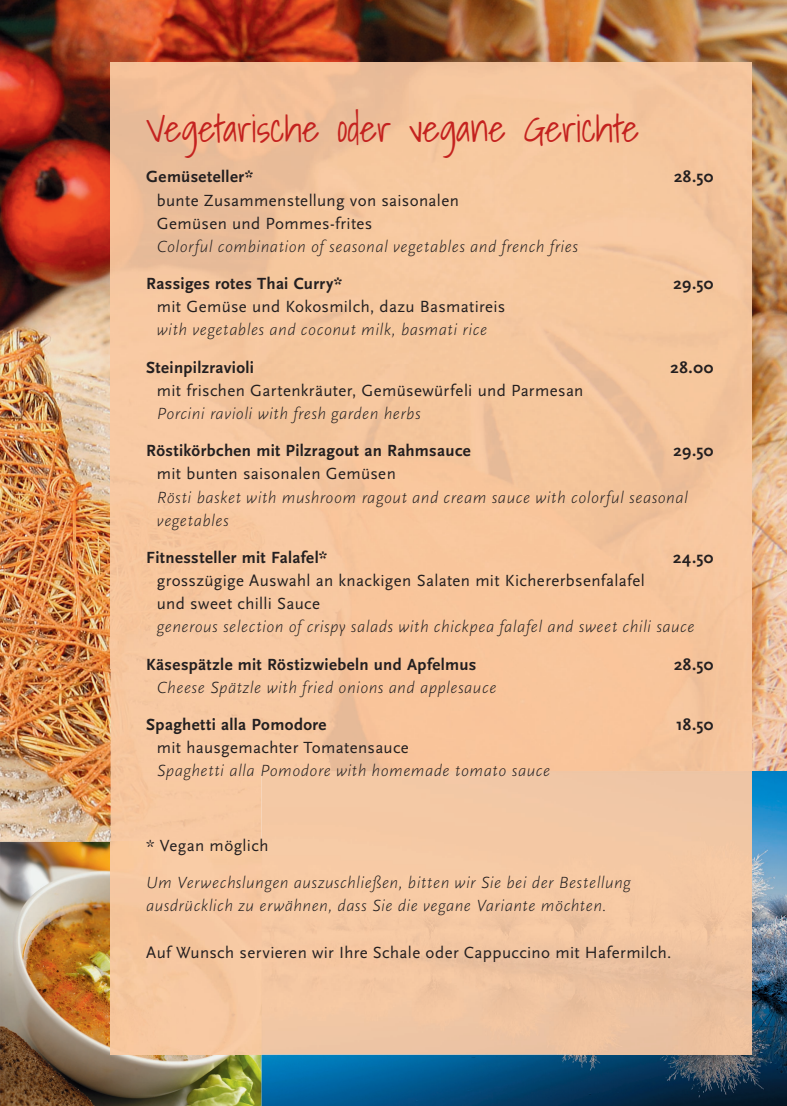
<style>
.page{position:relative;width:787px;height:1106px;background:#fff}
.page>*{position:absolute;margin:0;border:0;box-sizing:border-box;transform-origin:0 0}
.t1{font:300 37.5px "Shadows Into";letter-spacing:-.005em;color:#c4221f}
.t2{font:italic 300 16.88px/23.1px "Scala Sans Pro";letter-spacing:.025em;color:#231f20}
.t3{font:16.88px/23.1px "Scala Sans Pro";letter-spacing:.02em;color:#231f20}
.t4{font:700 16.88px "Scala Sans Pro";letter-spacing:.02em;color:#231f20}
</style>
<div class="page">
<img style="left:0;top:0;width:787px;height:842px">
<img style="left:0;top:842px;width:261px;height:264px">
<img style="left:261px;top:771px;width:526px;height:335px">
<img style="left:111px;top:62px;width:597px;height:606px">
<div style="left:708px;top:62px;width:43px;height:709px;background:#f6c59d"></div>
<div style="left:111px;top:668px;width:170px;height:174px;background:#f8c9a2"></div>
<img style="left:281px;top:668px;width:428px;height:103px">
<div style="left:111px;top:842px;width:150px;height:212px;background:#f7c8a1"></div>
<img style="left:261px;top:771px;width:490px;height:283px">
<h1 class="t1" style="left:146px;top:97px;width:495px">Vegetarische oder vegane Gerichte</h1>
<p class="t4" style="left:146px;top:167px;width:108px">Gemüseteller*</p>
<p class="t4" style="left:674px;top:167px;width:41px">28.50</p>
<p class="t3" style="left:157px;top:188px;width:303px">bunte Zusammenstellung von saisonalen<br>Gemüsen und Pommes-frites</p>
<p class="t2" style="left:157px;top:235px;width:423px">Colorful combination of seasonal vegetables and french fries</p>
<p class="t4" style="left:146px;top:274px;width:197px">Rassiges rotes Thai Curry*</p>
<p class="t4" style="left:673px;top:274px;width:41px">29.50</p>
<p class="t3" style="left:157px;top:295px;width:350px">mit Gemüse und Kokosmilch, dazu Basmatireis</p>
<p class="t2" style="left:157px;top:318px;width:332px">with vegetables and coconut milk, basmati rice</p>
<p class="t4" style="left:146px;top:357px;width:109px">Steinpilzravioli</p>
<p class="t4" style="left:670px;top:357px;width:44px">28.00</p>
<p class="t3" style="left:157px;top:379px;width:428px">mit frischen Gartenkräuter, Gemüsewürfeli und Parmesan</p>
<p class="t2" style="left:157px;top:402px;width:265px">Porcini ravioli with fresh garden herbs</p>
<p class="t4" style="left:146px;top:441px;width:326px">Röstikörbchen mit Pilzragout an Rahmsauce</p>
<p class="t4" style="left:673px;top:441px;width:41px">29.50</p>
<p class="t3" style="left:157px;top:462px;width:240px">mit bunten saisonalen Gemüsen</p>
<p class="t2" style="left:157px;top:485px;width:532px">Rösti basket with mushroom ragout and cream sauce with colorful seasonal vegetables</p>
<p class="t4" style="left:146px;top:548px;width:183px">Fitnessteller mit Falafel*</p>
<p class="t4" style="left:673px;top:548px;width:42px">24.50</p>
<p class="t3" style="left:157px;top:569px;width:489px">grosszügige Auswahl an knackigen Salaten mit Kichererbsenfalafel und sweet chilli Sauce</p>
<p class="t2" style="left:157px;top:615px;width:539px">generous selection of crispy salads with chickpea falafel and sweet chili sauce</p>
<p class="t4" style="left:146px;top:654px;width:332px">Käsespätzle mit Röstizwiebeln und Apfelmus</p>
<p class="t4" style="left:674px;top:654px;width:41px">28.50</p>
<p class="t2" style="left:157px;top:675px;width:341px">Cheese Spätzle with fried onions and applesauce</p>
<p class="t4" style="left:146px;top:715px;width:182px">Spaghetti alla Pomodore</p>
<p class="t4" style="left:676px;top:715px;width:39px">18.50</p>
<p class="t3" style="left:157px;top:736px;width:253px">mit hausgemachter Tomatensauce</p>
<p class="t2" style="left:157px;top:759px;width:395px">Spaghetti alla Pomodore with homemade tomato sauce</p>
<p class="t3" style="left:146px;top:834px;width:124px">* Vegan möglich</p>
<p class="t2" style="left:146px;top:871px;width:486px">Um Verwechslungen auszuschließen, bitten wir Sie bei der Bestellung ausdrücklich zu erwähnen, dass Sie die vegane Variante möchten.</p>
<p class="t3" style="left:146px;top:940px;width:526px">Auf Wunsch servieren wir Ihre Schale oder Cappuccino mit Hafermilch.</p>
</div>
